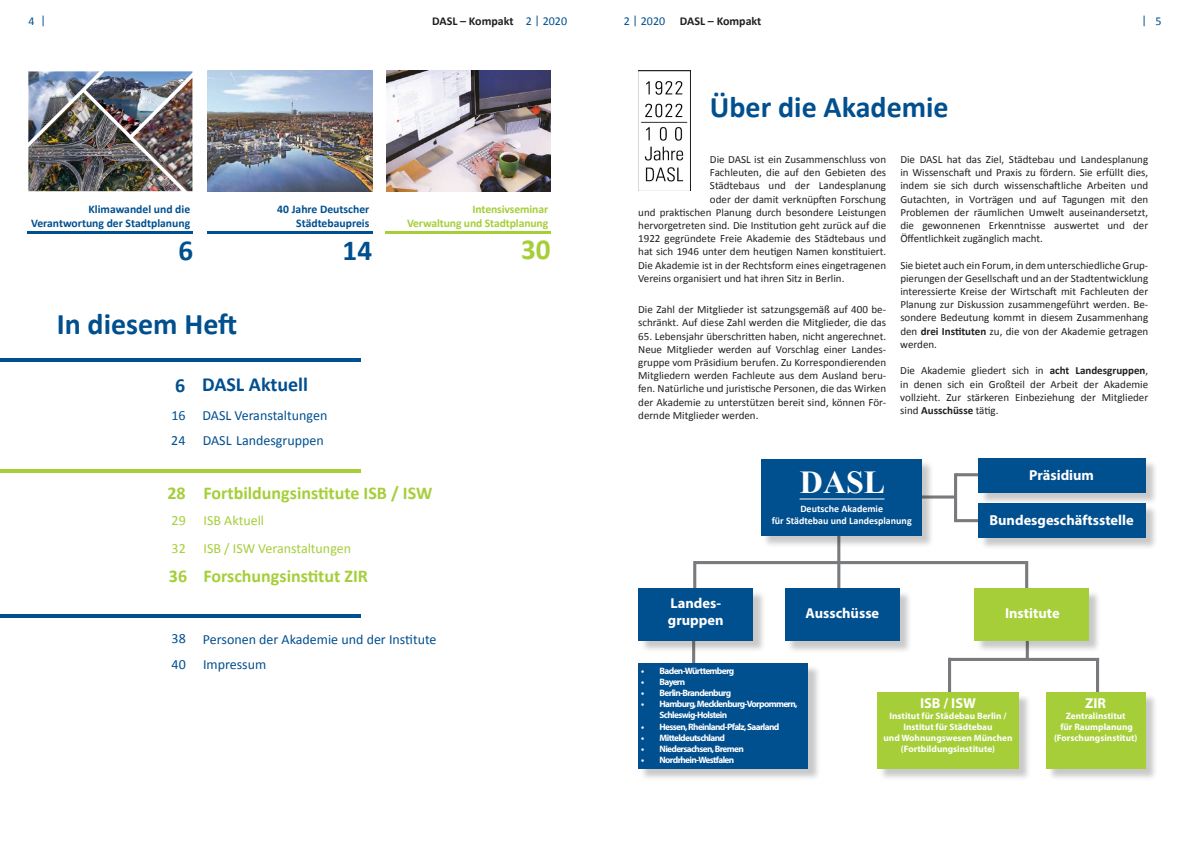
<style>
.page{position:relative;width:1191px;height:842px;background:#fff}
.page>*{position:absolute;margin:0;border:0;box-sizing:border-box;transform-origin:0 0}
.t1{font:700 32px "Times New Roman";color:#fff}
.t2{font:700 30px "Calibri";color:#004f8f}
.t3{font:700 29.1px "Calibri";color:#004f8f}
.t4{font:700 29.1px "Calibri";color:#a6ce39}
.t5{font:700 20px "Calibri";color:#004f8f}
.t6{font:700 18px "Calibri";color:#a6ce39}
.t7{font:700 14.4px/17.3px "Myriad Pro";color:#fff}
.t8{font:14px/25.8px "Calibri";color:#004f8f}
.t9{font:14px "Calibri";color:#a6ce39}
.t10{font:700 12px "Calibri";color:#231f20}
.t11{font:12px "Calibri";color:#004f8f}
.t12{font:700 11.6px/14px "Calibri";color:#004f8f;text-align:right}
.t13{font:700 11.6px/14px "Calibri";letter-spacing:-.01em;color:#a6ce39;text-align:right}
.t14{font:11px/13.2px "Calibri";color:#231f20;text-align:justify}
.t15{font:700 10px/12px "Calibri";color:#fff;text-align:center}
.t16{font:700 9.3px/11.1px "Myriad Pro";letter-spacing:-.07em;color:#fff}
.t17{font:700 9.3px/11.1px "Myriad Pro";color:#fff;text-align:center}
.s1{font-weight:400;color:#004f8f}
.s2{font-weight:700}
</style>
<div class="page">
<img style="left:386px;top:71px;width:165px;height:120px">
<img style="left:207px;top:71px;width:165px;height:120px">
<img style="left:28px;top:71px;width:58px;height:21px">
<img style="left:28px;top:92px;width:105px;height:99px">
<img style="left:86px;top:71px;width:106px;height:64px">
<img style="left:133px;top:78px;width:59px;height:113px">
<hr style="left:28px;top:231px;width:165px;height:3px;background:#004f8f">
<hr style="left:386px;top:231px;width:165px;height:3px;background:#a6ce39">
<hr style="left:207px;top:231px;width:165px;height:3px;background:#004f8f">
<hr style="left:0;top:359px;width:361px;height:3px;background:#004f8f">
<hr style="left:0;top:470px;width:360px;height:3px;background:#a6ce39">
<hr style="left:0;top:615px;width:360px;height:3px;background:#004f8f">
<hr style="left:692px;top:640px;width:3px;height:36px;background:#787a7d">
<hr style="left:948px;top:658px;width:3px;height:35px;background:#787a7d">
<hr style="left:1096px;top:659px;width:3px;height:34px;background:#787a7d">
<hr style="left:1025px;top:626px;width:3px;height:33px;background:#787a7d">
<hr style="left:949px;top:658px;width:150px;height:3px;background:#787a7d">
<hr style="left:956px;top:473px;width:22px;height:3px;background:#787a7d">
<svg style="left:934px;top:495px;width:20px;height:4px"></svg>
<hr style="left:956px;top:519px;width:23px;height:3px;background:#787a7d">
<hr style="left:954px;top:473px;width:3px;height:49px;background:#787a7d">
<hr style="left:837px;top:535px;width:3px;height:55px;background:#787a7d">
<hr style="left:694px;top:561px;width:331px;height:3px;background:#787a7d">
<hr style="left:1025px;top:561px;width:3px;height:29px;background:#787a7d">
<hr style="left:693px;top:561px;width:3px;height:29px;background:#787a7d">
<div style="left:762px;top:460px;width:172px;height:87px;background:#231f20;opacity:.24"></div>
<div style="left:761px;top:459px;width:161px;height:76px;background:#004f8f"></div>
<div style="left:640px;top:590px;width:125px;height:63px;background:#231f20;opacity:.24"></div>
<div style="left:638px;top:588px;width:115px;height:53px;background:#004f8f"></div>
<div style="left:786px;top:590px;width:126px;height:63px;background:#231f20;opacity:.24"></div>
<div style="left:785px;top:589px;width:114px;height:52px;background:#004f8f"></div>
<div style="left:976px;top:590px;width:125px;height:63px;background:#231f20;opacity:.24"></div>
<div style="left:974px;top:588px;width:115px;height:53px;background:#a6ce39"></div>
<div style="left:1047px;top:693px;width:111px;height:88px;background:#231f20;opacity:.24"></div>
<div style="left:879px;top:693px;width:152px;height:88px;background:#231f20;opacity:.24"></div>
<div style="left:639px;top:665px;width:181px;height:116px;background:#231f20;opacity:.24"></div>
<div style="left:638px;top:663px;width:170px;height:106px;background:#004f8f"></div>
<div style="left:877px;top:692px;width:141px;height:77px;background:#a6ce39"></div>
<div style="left:1045px;top:692px;width:100px;height:77px;background:#a6ce39"></div>
<div style="left:979px;top:505px;width:178px;height:45px;background:#231f20;opacity:.24"></div>
<div style="left:978px;top:503px;width:167px;height:35px;background:#004f8f"></div>
<div style="left:979px;top:460px;width:178px;height:45px;background:#231f20;opacity:.24"></div>
<div style="left:978px;top:458px;width:167px;height:35px;background:#004f8f"></div>
<hr style="left:799px;top:498px;width:85px;height:1px;background:#fff">
<img style="left:638px;top:71px;width:52px;height:120px">
<p class="t11" style="left:28px;top:12px;width:19px">4 |</p>
<p class="t10" style="left:432px;top:12px;width:136px">DASL – Kompakt <span class="s1">2 | 2020</span></p>
<p class="t10" style="left:624px;top:12px;width:139px"><span class="s1">2 | 2020</span> DASL – Kompakt</p>
<p class="t11" style="left:1141px;top:12px;width:22px">| 5</p>
<p class="t12" style="left:31px;top:201px;width:161px">Klimawandel und die<br>Verantwortung der Stadtplanung</p>
<p class="t12" style="left:277px;top:202px;width:94px">40 Jahre Deutscher<br>Städtebaupreis</p>
<p class="t13" style="left:407px;top:202px;width:143px">Intensivseminar<br>Verwaltung und Stadtplanung</p>
<h3 class="t3" style="left:178px;top:230px;width:16px">6</h3>
<h3 class="t3" style="left:342px;top:229px;width:31px">14</h3>
<h3 class="t4" style="left:521px;top:228px;width:31px">30</h3>
<h2 class="t2" style="left:57px;top:303px;width:182px">In diesem Heft</h2>
<h3 class="t5" style="left:175px;top:370px;width:134px">6 DASL Aktuell</h3>
<p class="t8" style="left:202px;top:402px;width:126px">DASL Veranstaltungen</p>
<p class="t8" style="left:171px;top:402px;width:16px">16</p>
<p class="t8" style="left:171px;top:427px;width:154px">24 DASL Landesgruppen</p>
<h3 class="t6" style="left:167px;top:480px;width:20px">28</h3>
<p class="t9" style="left:172px;top:511px;width:16px">29</p>
<h3 class="t6" style="left:203px;top:480px;width:230px">Fortbildungsinstitute ISB / ISW</h3>
<p class="t9" style="left:203px;top:511px;width:62px">ISB Aktuell</p>
<p class="t9" style="left:172px;top:538px;width:16px">32</p>
<p class="t9" style="left:203px;top:538px;width:149px">ISB / ISW Veranstaltungen</p>
<h3 class="t6" style="left:169px;top:564px;width:201px">36 Forschungsinstitut ZIR</h3>
<p class="t8" style="left:172px;top:626px;width:266px">38 Personen der Akademie und der Institute<br>40 Impressum</p>
<h2 class="t2" style="left:710px;top:86px;width:240px">Über die Akademie</h2>
<p class="t14" style="left:710px;top:152px;width:178px">Die DASL ist ein Zusammenschluss von</p>
<p class="t14" style="left:710px;top:166px;width:178px">Fachleuten, die auf den Gebieten des</p>
<p class="t14" style="left:710px;top:179px;width:178px">Städtebaus und der Landesplanung</p>
<p class="t14" style="left:710px;top:192px;width:178px">oder der damit verknüpften Forschung</p>
<p class="t14" style="left:638px;top:205px;width:249px">und praktischen Planung durch besondere Leistungen</p>
<p class="t14" style="left:638px;top:218px;width:249px">hervorgetreten sind. Die Institution geht zurück auf die</p>
<p class="t14" style="left:638px;top:232px;width:249px">1922 gegründete Freie Akademie des Städtebaus und</p>
<p class="t14" style="left:638px;top:245px;width:249px">hat sich 1946 unter dem heutigen Namen konstituiert.</p>
<p class="t14" style="left:638px;top:258px;width:249px">Die Akademie ist in der Rechtsform eines eingetragenen</p>
<p class="t14" style="left:638px;top:271px;width:208px">Vereins organisiert und hat ihren Sitz in Berlin.</p>
<p class="t14" style="left:638px;top:303px;width:249px">Die Zahl der Mitglieder ist satzungsgemäß auf 400 be&shy;schränkt. Auf diese Zahl werden die Mitglieder, die das</p>
<p class="t14" style="left:638px;top:329px;width:249px">65. Lebensjahr überschritten haben, nicht angerechnet.<br>Neue Mitglieder werden auf Vorschlag einer Landes&shy;gruppe vom Präsidium berufen. Zu Korrespondierenden Mitgliedern werden Fachleute aus dem Ausland beru&shy;fen. Natürliche und juristische Personen, die das Wirken der Akademie zu unterstützen bereit sind, können För&shy;dernde Mitglieder werden.</p>
<p class="t14" style="left:900px;top:152px;width:249px">Die DASL hat das Ziel, Städtebau und Landesplanung in Wissenschaft und Praxis zu fördern. Sie erfüllt dies, indem sie sich durch wissenschaftliche Arbeiten und Gutachten, in Vorträgen und auf Tagungen mit den Problemen der räumlichen Umwelt auseinandersetzt, die gewonnenen Erkenntnisse auswertet und der Öffentlichkeit zugänglich macht.</p>
<p class="t14" style="left:900px;top:258px;width:249px">Sie bietet auch ein Forum, in dem unterschiedliche Grup&shy;pierungen der Gesellschaft und an der Stadtentwicklung interessierte Kreise der Wirtschaft mit Fachleuten der Planung zur Diskussion zusammengeführt werden. Be&shy;sondere Bedeutung kommt in diesem Zusammenhang den <span class="s2">drei Instituten</span> zu, die von der Akademie getragen werden.</p>
<p class="t14" style="left:900px;top:364px;width:249px">Die Akademie gliedert sich in <span class="s2">acht Landesgruppen</span>, in denen sich ein Großteil der Arbeit der Akademie vollzieht. Zur stärkeren Einbeziehung der Mitglieder sind <span class="s2">Ausschüsse</span> tätig.</p>
<h1 class="t1" style="left:800px;top:459px;width:87px">DASL</h1>
<p class="t15" style="left:771px;top:502px;width:141px">Deutsche Akademie<br>für Städtebau und Landesplanung</p>
<h3 class="t7" style="left:1029px;top:466px;width:66px">Präsidium</h3>
<h3 class="t7" style="left:989px;top:511px;width:146px">Bundesgeschäftsstelle</h3>
<h3 class="t7" style="left:668px;top:594px;width:57px">Landes&shy;gruppen</h3>
<h3 class="t7" style="left:805px;top:604px;width:75px">Ausschüsse</h3>
<h3 class="t7" style="left:1005px;top:604px;width:56px">Institute</h3>
<p class="t16" style="left:641px;top:665px;width:95px">• Baden-Württemberg</p>
<p class="t16" style="left:641px;top:676px;width:46px">• Bayern</p>
<p class="t16" style="left:641px;top:687px;width:92px">• Berlin-Brandenburg</p>
<p class="t16" style="left:659px;top:698px;width:140px;text-indent:-19px">• Hamburg, Mecklenburg-Vorpommern,<br>Schleswig-Holstein</p>
<p class="t16" style="left:641px;top:721px;width:140px">• Hessen, Rheinland-Pfalz, Saarland</p>
<p class="t16" style="left:641px;top:732px;width:86px">• Mitteldeutschland</p>
<p class="t16" style="left:641px;top:743px;width:104px">• Niedersachsen, Bremen</p>
<p class="t16" style="left:641px;top:754px;width:95px">• Nordrhein-Westfalen</p>
<h3 class="t7" style="left:920px;top:694px;width:57px">ISB / ISW</h3>
<p class="t17" style="left:883px;top:710px;width:130px">Institut für Städebau Berlin /<br>Institut für Städtebau<br>und Wohnungswesen München (Fortbildungsinstitute)</p>
<h3 class="t7" style="left:1085px;top:694px;width:22px">ZIR</h3>
<p class="t17" style="left:1054px;top:710px;width:85px">Zentralinstitut<br>für Raumplanung (Forschungsinstitut)</p>
</div>
